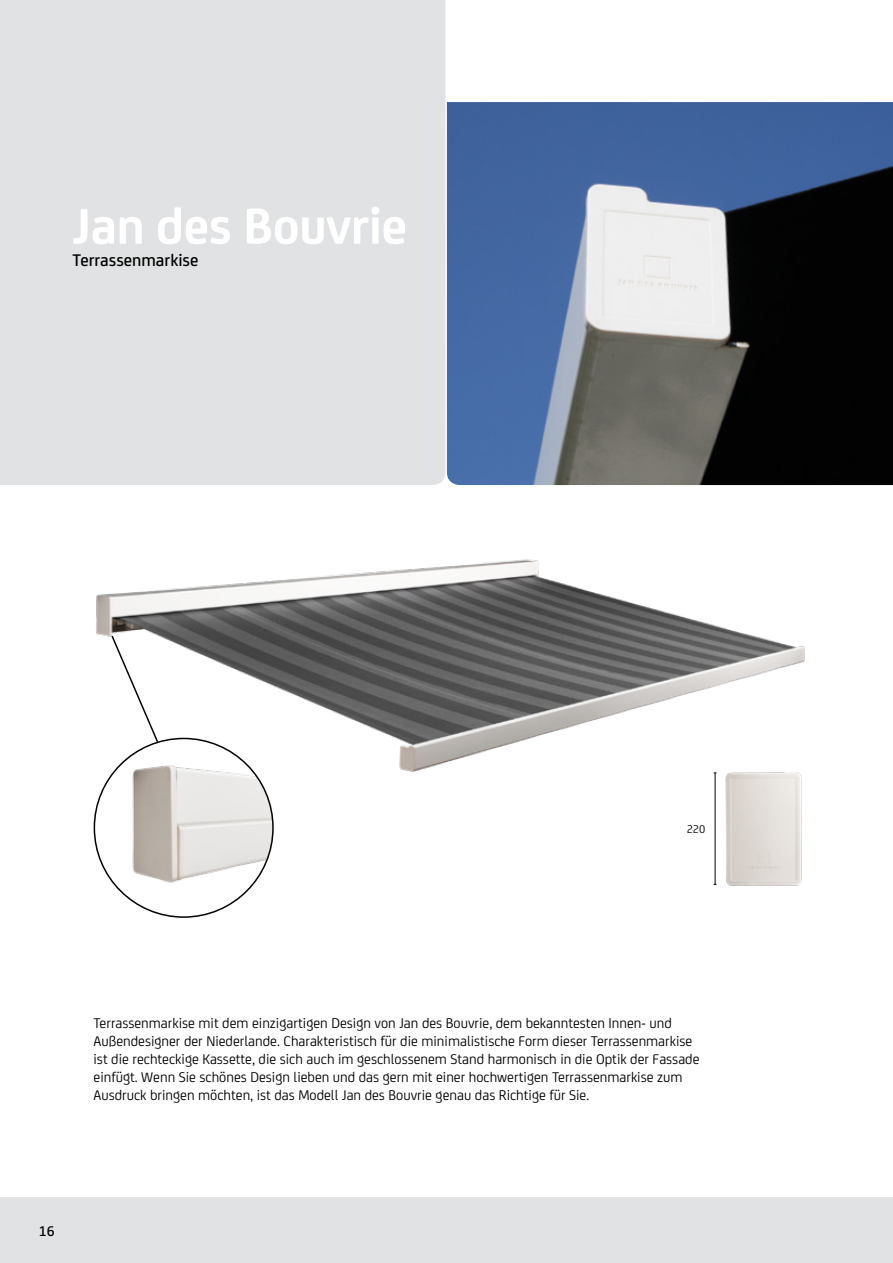
<style>
.page{position:relative;width:893px;height:1263px;background:#fff}
.page>*{position:absolute;margin:0;border:0;box-sizing:border-box;transform-origin:0 0}
.t1{font:700 54px "FS Joey";letter-spacing:-.01em;color:#fff}
.t2{font:500 18px "FS Joey";color:#000}
.t3{font:15px/18px "FS Joey";color:#000}
.t4{font:500 15px "FS Joey";color:#000}
.t5{font:12px "FS Joey";color:#000}
</style>
<div class="page">
<div style="left:0;top:0;width:445px;height:485px;background:#e1e2e3"></div>
<img style="left:447px;top:102px;width:446px;height:383px">
<img style="left:94px;top:559px;width:711px;height:359px">
<img style="left:101px;top:738px;width:172px;height:179px">
<svg style="left:110px;top:634px;width:49px;height:110px"></svg>
<img style="left:710px;top:743px;width:95px;height:157px">
<hr style="left:715px;top:773px;width:1px;height:111px;background:#000">
<div style="left:0;top:1197px;width:893px;height:66px;background:#e1e2e3"></div>
<h1 class="t1" style="left:73px;top:185px;width:336px">Jan des Bouvrie</h1>
<p class="t2" style="left:73px;top:247px;width:127px">Terrassenmarkise</p>
<p class="t5" style="left:687px;top:821px;width:20px">220</p>
<p class="t3" style="left:94px;top:1013px;width:607px">Terrassenmarkise mit dem einzigartigen Design von Jan des Bouvrie, dem bekanntesten Innen- und Außendesigner der Niederlande. Charakteristisch für die minimalistische Form dieser Terrassenmarkise ist die rechteckige Kassette, die sich auch im geschlossenem Stand harmonisch in die Optik der Fassade einfügt. Wenn Sie schönes Design lieben und das gern mit einer hochwertigen Terrassenmarkise zum Ausdruck bringen möchten, ist das Modell Jan des Bouvrie genau das Richtige für Sie.</p>
<p class="t4" style="left:39px;top:1220px;width:17px">16</p>
</div>
